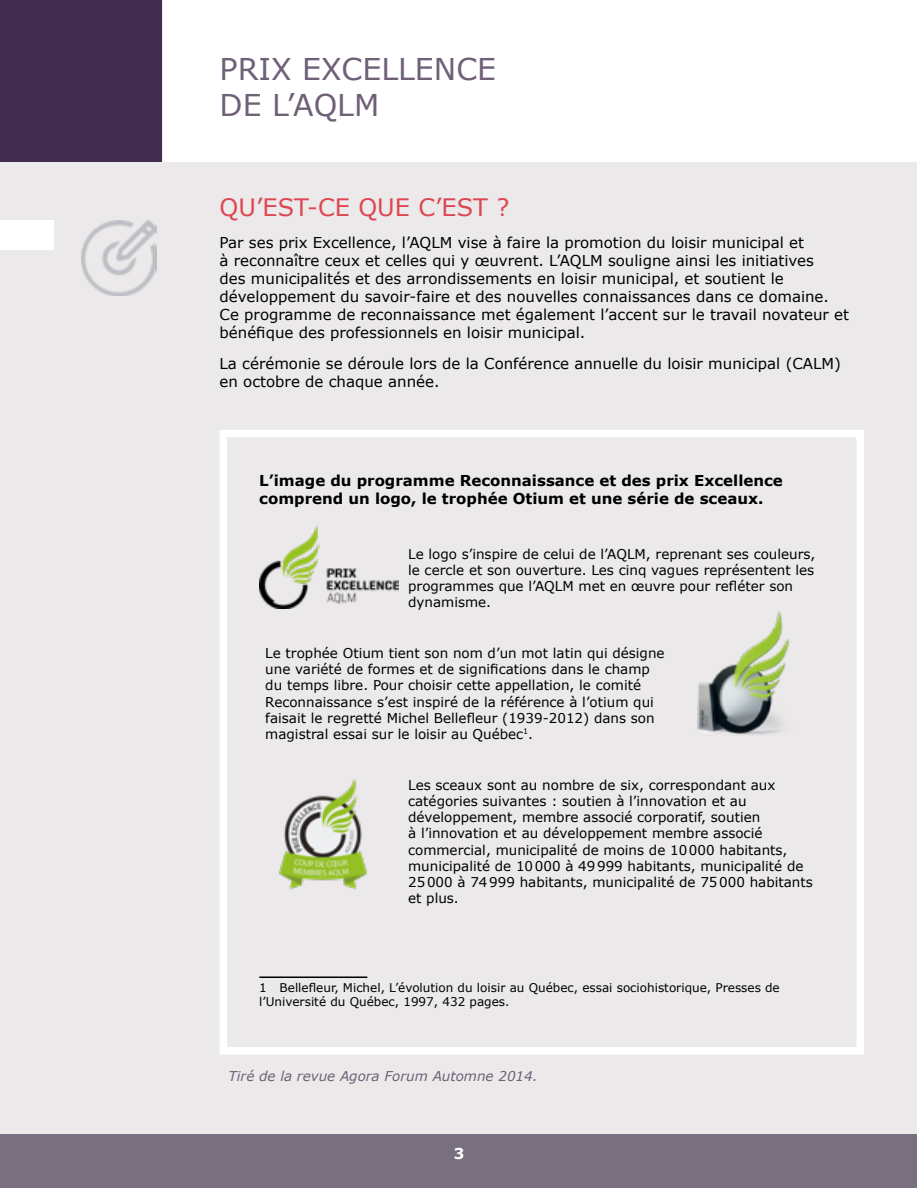
<style>
.page{position:relative;width:918px;height:1188px;background:#fff}
.page>*{position:absolute;margin:0;border:0;box-sizing:border-box;transform-origin:0 0}
.t1{font:30px/36px "Verdana";color:#6e6077}
.t2{font:24px "Verdana";color:#de4651}
.t3{font:15px/18px "Verdana";color:#000}
.t4{font:700 15px/18px "Verdana";color:#000}
.t5{font:700 15px "Verdana";color:#fff}
.t6{font:13.5px/16.2px "Verdana";color:#000}
.t7{font:italic 13.5px "Verdana";color:#6e6077}
.t8{font:12px/14.4px "Verdana";color:#000}
</style>
<div class="page">
<div style="left:1px;top:1px;width:916px;height:1186px;background:#ece9eb"></div>
<div style="left:1px;top:1134px;width:916px;height:53px;background:#786f7f"></div>
<div style="left:163px;top:0;width:755px;height:162px;background:#fff"></div>
<div style="left:0;top:0;width:162px;height:162px;background:#402d4d"></div>
<img style="left:81px;top:220px;width:76px;height:76px">
<div style="left:1px;top:220px;width:53px;height:30px;background:#fff"></div>
<div style="left:220px;top:430px;width:644px;height:625px;border:8px solid #fff"></div>
<hr style="left:259px;top:976px;width:108px;height:2px;background:#000">
<img style="left:697px;top:611px;width:93px;height:124px">
<img style="left:259px;top:525px;width:140px;height:83px">
<img style="left:278px;top:778px;width:90px;height:112px">
<h1 class="t1" style="left:220px;top:50px;width:278px">PRIX EXCELLENCE<br>DE L’AQLM</h1>
<h2 class="t2" style="left:220px;top:191px;width:291px">QU’EST-CE QUE C’EST ?</h2>
<p class="t3" style="left:220px;top:233px;width:631px">Par ses prix Excellence, l’AQLM vise à faire la promotion du loisir municipal et<br>à reconnaître ceux et celles qui y œuvrent. L’AQLM souligne ainsi les initiatives<br>des municipalités et des arrondissements en loisir municipal, et soutient le développement du savoir-faire et des nouvelles connaissances dans ce domaine.<br>Ce programme de reconnaissance met également l’accent sur le travail novateur et bénéfique des professionnels en loisir municipal.</p>
<p class="t3" style="left:220px;top:355px;width:623px">La cérémonie se déroule lors de la Conférence annuelle du loisir municipal (CALM) en octobre de chaque année.</p>
<p class="t4" style="left:259px;top:471px;width:525px">L’image du programme Reconnaissance et des prix Excellence comprend un logo, le trophée Otium et une série de sceaux.</p>
<p class="t6" style="left:408px;top:545px;width:409px">Le logo s’inspire de celui de l’AQLM, reprenant ses couleurs, le cercle et son ouverture. Les cinq vagues représentent les programmes que l’AQLM met en œuvre pour refléter son dynamisme.</p>
<p class="t6" style="left:265px;top:645px;width:401px">Le trophée Otium tient son nom d’un mot latin qui désigne une variété de formes et de significations dans le champ du temps libre. Pour choisir cette appellation, le comité Reconnaissance s’est inspiré de la référence à l’otium qui faisait le regretté Michel Bellefleur (1939-2012) dans son magistral essai sur le loisir au Québec<sup>1</sup>.</p>
<p class="t6" style="left:408px;top:777px;width:406px">Les sceaux sont au nombre de six, correspondant aux catégories suivantes : soutien à l’innovation et au développement, membre associé corporatif, soutien<br>à l’innovation et au développement membre associé commercial, municipalité de moins de 10000 habitants, municipalité de 10000 à 49999 habitants, municipalité de 25000 à 74999 habitants, municipalité de 75000 habitants et plus.</p>
<p class="t8" style="left:259px;top:980px;width:522px">1 Bellefleur, Michel, L’évolution du loisir au Québec, essai sociohistorique, Presses de l’Université du Québec, 1997, 432 pages.</p>
<p class="t7" style="left:229px;top:1067px;width:311px">Tiré de la revue Agora Forum Automne 2014.</p>
<p class="t5" style="left:454px;top:1143px;width:12px">3</p>
</div>
